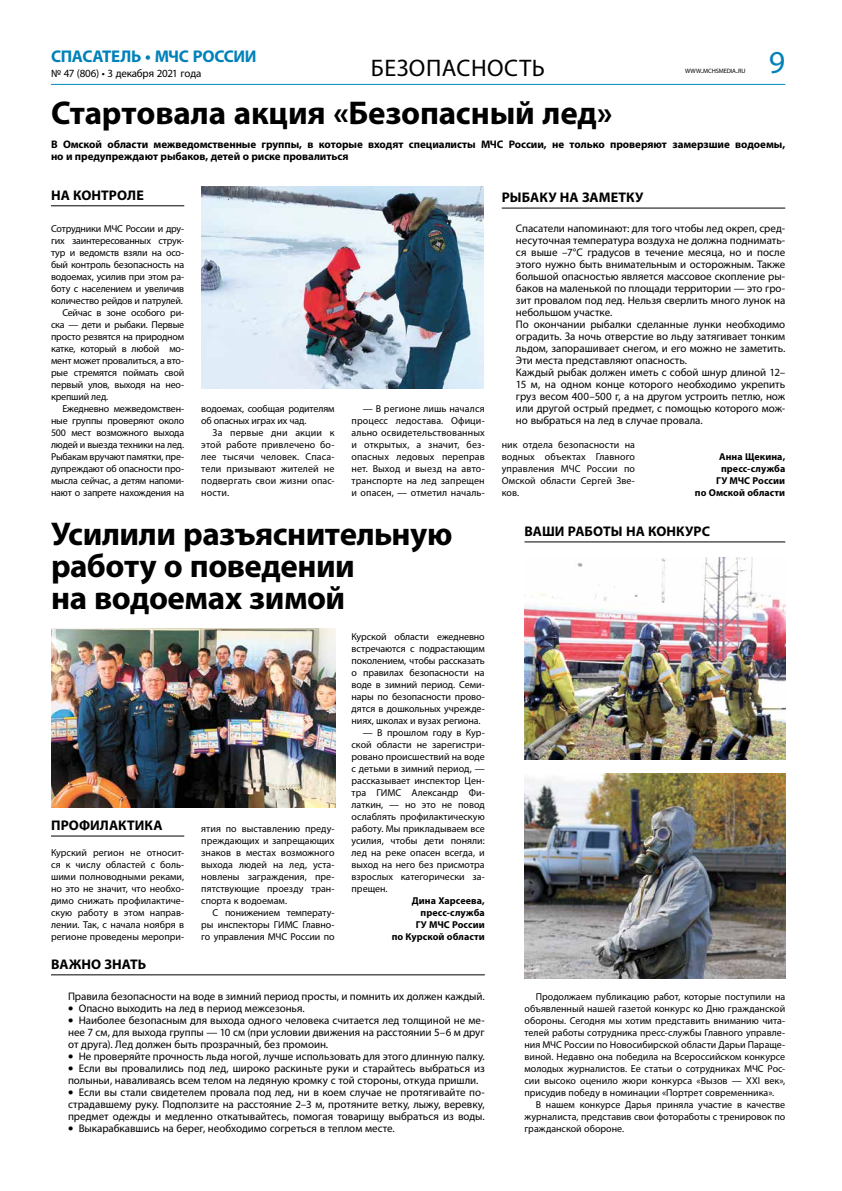
<style>
.page{position:relative;width:842px;height:1191px;background:#fff}
.page>*{position:absolute;margin:0;border:0;box-sizing:border-box;transform-origin:0 0}
.t1{font:700 33px/32px "Myriad Pro";letter-spacing:-.015em;color:#000}
.t2{font:32px "Myriad Pro";color:#0082b9}
.t3{font:24px "Myriad Pro";letter-spacing:.02em;color:#000}
.t4{font:700 17px "Myriad Pro";letter-spacing:-.02em;color:#0082b9}
.t5{font:700 14px "Myriad Pro";letter-spacing:.005em;color:#000}
.t6{font:11px/12px "Myriad Pro";letter-spacing:-.005em;color:#000;text-align:justify}
.t7{font:700 11px/12px "Myriad Pro";letter-spacing:-.005em;color:#000}
.t8{font:10px/12px "Myriad Pro";letter-spacing:-.015em;color:#000;text-align:justify}
.t9{font:700 10px/12px "Myriad Pro";letter-spacing:.01em;color:#000;text-align:right}
.t10{font:6.3px "Myriad Pro";letter-spacing:-.01em;color:#000}
.s1{font-size:9px}
</style>
<div class="page">
<hr style="left:51px;top:84px;width:734px;height:1px;background:#0087bb">
<hr style="left:51px;top:835px;width:133px;height:1px;background:#000">
<hr style="left:51px;top:974px;width:434px;height:1px;background:#000">
<hr style="left:51px;top:205px;width:133px;height:1px;background:#000">
<hr style="left:502px;top:208px;width:283px;height:1px;background:#000">
<img style="left:52px;top:628px;width:283px;height:180px">
<img style="left:201px;top:186px;width:283px;height:202px">
<hr style="left:524px;top:541px;width:261px;height:1px;background:#000">
<img style="left:524px;top:557px;width:261px;height:202px">
<img style="left:524px;top:773px;width:261px;height:205px">
<h3 class="t4" style="left:51px;top:46px;width:207px">СПАСАТЕЛЬ • МЧС РОССИИ</h3>
<p class="t6" style="left:51px;top:67px;width:152px">№ 47 (806) • 3 декабря 2021 года</p>
<h3 class="t3" style="left:371px;top:53px;width:176px">БЕЗОПАСНОСТЬ</h3>
<p class="t10" style="left:685px;top:67px;width:62px">WWW<span class="s1">.</span>MCHSMEDIA<span class="s1">.</span>RU</p>
<h2 class="t2" style="left:769px;top:42px;width:18px">9</h2>
<h1 class="t1" style="left:51px;top:96px;width:563px">Стартовала акция «Безопасный лед»</h1>
<p class="t7" style="left:51px;top:138px;width:736px">В Омской области межведомственные группы, в которые входят специалисты МЧС России, не только проверяют замерзшие водоемы, но и предупреждают рыбаков, детей о риске провалиться</p>
<h3 class="t5" style="left:51px;top:186px;width:94px">НА КОНТРОЛЕ</h3>
<p class="t8" style="left:51px;top:222px;width:135px">Сотрудники МЧС России и дру-</p>
<p class="t8" style="left:51px;top:234px;width:135px">гих заинтересованных струк-</p>
<p class="t8" style="left:51px;top:246px;width:135px">тур и ведомств взяли на осо-</p>
<p class="t8" style="left:51px;top:258px;width:135px">бый контроль безопасность на</p>
<p class="t8" style="left:51px;top:270px;width:135px">водоемах, усилив при этом ра-</p>
<p class="t8" style="left:51px;top:282px;width:135px">боту с населением и увеличив</p>
<p class="t8" style="left:51px;top:294px;width:133px">количество рейдов и патрулей.</p>
<p class="t8" style="left:62px;top:306px;width:123px">Сейчас в зоне особого ри-</p>
<p class="t8" style="left:51px;top:318px;width:135px">ска — дети и рыбаки. Первые</p>
<p class="t8" style="left:51px;top:330px;width:135px">просто резвятся на природном</p>
<p class="t8" style="left:51px;top:342px;width:135px">катке, который в любой мо-</p>
<p class="t8" style="left:51px;top:354px;width:135px">мент может провалиться, а вто-</p>
<p class="t8" style="left:51px;top:366px;width:135px">рые стремятся поймать свой</p>
<p class="t8" style="left:51px;top:378px;width:135px">первый улов, выходя на нео-</p>
<p class="t8" style="left:51px;top:390px;width:59px">крепший лед.</p>
<p class="t8" style="left:62px;top:402px;width:123px">Ежедневно межведомствен-</p>
<p class="t8" style="left:51px;top:414px;width:135px">ные группы проверяют около</p>
<p class="t8" style="left:51px;top:426px;width:135px">500 мест возможного выхода</p>
<p class="t8" style="left:51px;top:438px;width:135px">людей и выезда техники на лед.</p>
<p class="t8" style="left:51px;top:450px;width:135px">Рыбакам вручают памятки, пре-</p>
<p class="t8" style="left:51px;top:462px;width:135px">дупреждают об опасности про-</p>
<p class="t8" style="left:51px;top:474px;width:135px">мысла сейчас, а детям напоми-</p>
<p class="t8" style="left:51px;top:486px;width:135px">нают о запрете нахождения на</p>
<p class="t8" style="left:201px;top:402px;width:135px">водоемах, сообщая родителям об опасных играх их чад.</p>
<p class="t8" style="left:201px;top:426px;width:135px;text-indent:11px">За первые дни акции к этой работе привлечено бо&shy;лее тысячи человек. Спаса&shy;тели призывают жителей не подвергать свои жизни опас&shy;ности.</p>
<p class="t8" style="left:351px;top:402px;width:135px;text-indent:11px">— В регионе лишь начался процесс ледостава. Офици&shy;ально освидетельствованных и открытых, а значит, без&shy;опасных ледовых переправ нет. Выход и выезд на авто&shy;транспорте на лед запрещен и опасен, — отметил началь-</p>
<h1 class="t1" style="left:51px;top:516px;width:403px">Усилили разъяснительную работу о поведении<br>на водоемах зимой</h1>
<h3 class="t5" style="left:51px;top:816px;width:113px">ПРОФИЛАКТИКА</h3>
<p class="t8" style="left:51px;top:846px;width:135px">Курский регион не относит&shy;ся к числу областей с боль&shy;шими полноводными реками, но это не значит, что необхо&shy;димо снижать профилактиче&shy;скую работу в этом направ&shy;лении. Так, с начала ноября в регионе проведены меропри-</p>
<p class="t8" style="left:201px;top:822px;width:135px">ятия по выставлению преду&shy;преждающих и запрещающих знаков в местах возможного выхода людей на лед, уста&shy;новлены заграждения, пре&shy;пятствующие проезду тран&shy;спорта к водоемам.</p>
<p class="t8" style="left:201px;top:906px;width:135px;text-indent:11px">С понижением температу&shy;ры инспекторы ГИМС Главно&shy;го управления МЧС России по</p>
<p class="t8" style="left:352px;top:630px;width:135px">Курской области ежедневно встречаются с подрастающим поколением, чтобы рассказать о правилах безопасности на воде в зимний период. Семи&shy;нары по безопасности прово&shy;дятся в дошкольных учрежде&shy;ниях, школах и вузах региона.</p>
<p class="t8" style="left:352px;top:726px;width:135px;text-indent:11px">— В прошлом году в Кур&shy;ской области не зарегистри&shy;ровано происшествий на воде с детьми в зимний период, — рассказывает инспектор Цен&shy;тра ГИМС Александр Фи&shy;латкин, — но это не повод ослаблять профилактическую работу. Мы прикладываем все усилия, чтобы дети поняли: лед на реке опасен всегда, и выход на него без присмотра взрослых категорически за&shy;прещен.</p>
<p class="t9" style="left:392px;top:894px;width:95px">Дина Харсеева, пресс-служба<br>ГУ МЧС России<br>по Курской области</p>
<h3 class="t5" style="left:51px;top:955px;width:97px">ВАЖНО ЗНАТЬ</h3>
<p class="t6" style="left:68px;top:990px;width:418px">Правила безопасности на воде в зимний период просты, и помнить их должен каждый.</p>
<p class="t6" style="left:68px;top:1002px;width:238px">● Опасно выходить на лед в период межсезонья.</p>
<p class="t6" style="left:68px;top:1014px;width:418px">● Наиболее безопасным для выхода одного человека считается лед толщиной не ме&shy;нее 7 см, для выхода группы — 10 см (при условии движения на расстоянии 5–6 м друг от друга). Лед должен быть прозрачный, без промоин.</p>
<p class="t6" style="left:68px;top:1050px;width:418px">● Не проверяйте прочность льда ногой, лучше использовать для этого длинную палку.</p>
<p class="t6" style="left:68px;top:1062px;width:418px">● Если вы провалились под лед, широко раскиньте руки и старайтесь выбраться из полыньи, наваливаясь всем телом на ледяную кромку с той стороны, откуда пришли.</p>
<p class="t6" style="left:68px;top:1086px;width:418px">● Если вы стали свидетелем провала под лед, ни в коем случае не протягивайте по&shy;страдавшему руку. Подползите на расстояние 2–3 м, протяните ветку, лыжу, веревку, предмет одежды и медленно откатывайтесь, помогая товарищу выбраться из воды.</p>
<p class="t6" style="left:68px;top:1122px;width:328px">● Выкарабкавшись на берег, необходимо согреться в теплом месте.</p>
<h3 class="t5" style="left:502px;top:188px;width:143px">РЫБАКУ НА ЗАМЕТКУ</h3>
<p class="t6" style="left:516px;top:222px;width:271px;text-align:left">Спасатели напоминают: для того чтобы лед окреп, сред&shy;несуточная температура воздуха не должна поднимать&shy;ся выше –7°С градусов в течение месяца, но и после этого нужно быть внимательным и осторожным. Также большой опасностью является массовое скопление ры&shy;баков на маленькой по площади территории — это гро&shy;зит провалом под лед. Нельзя сверлить много лунок на небольшом участке.<br>По окончании рыбалки сделанные лунки необходимо оградить. За ночь отверстие во льду затягивает тонким льдом, запорашивает снегом, и его можно не заметить.<br>Эти места представляют опасность.<br>Каждый рыбак должен иметь с собой шнур длиной 12– 15 м, на одном конце которого необходимо укрепить груз весом 400–500 г, а на другом устроить петлю, нож или другой острый предмет, с помощью которого мож&shy;но выбраться на лед в случае провала.</p>
<p class="t8" style="left:502px;top:438px;width:135px">ник отдела безопасности на водных объектах Главного управления МЧС России по Омской области Сергей Зве&shy;ков.</p>
<p class="t9" style="left:695px;top:450px;width:92px">Анна Щекина, пресс-служба<br>ГУ МЧС России<br>по Омской области</p>
<h3 class="t5" style="left:525px;top:522px;width:187px">ВАШИ РАБОТЫ НА КОНКУРС</h3>
<p class="t8" style="left:524px;top:990px;width:262px;text-indent:11px">Продолжаем публикацию работ, которые поступили на объявленный нашей газетой конкурс ко Дню гражданской обороны. Сегодня мы хотим представить вниманию чита&shy;телей работы сотрудника пресс-службы Главного управле&shy;ния МЧС России по Новосибирской области Дарьи Параще&shy;виной. Недавно она победила на Всероссийском конкурсе молодых журналистов. Ее статьи о сотрудниках МЧС Рос&shy;сии высоко оценило жюри конкурса «Вызов — XXI век», присудив победу в номинации «Портрет современника».</p>
<p class="t8" style="left:524px;top:1098px;width:262px;text-indent:11px">В нашем конкурсе Дарья приняла участие в качестве журналиста, представив свои фотоработы с тренировок по гражданской обороне.</p>
</div>
